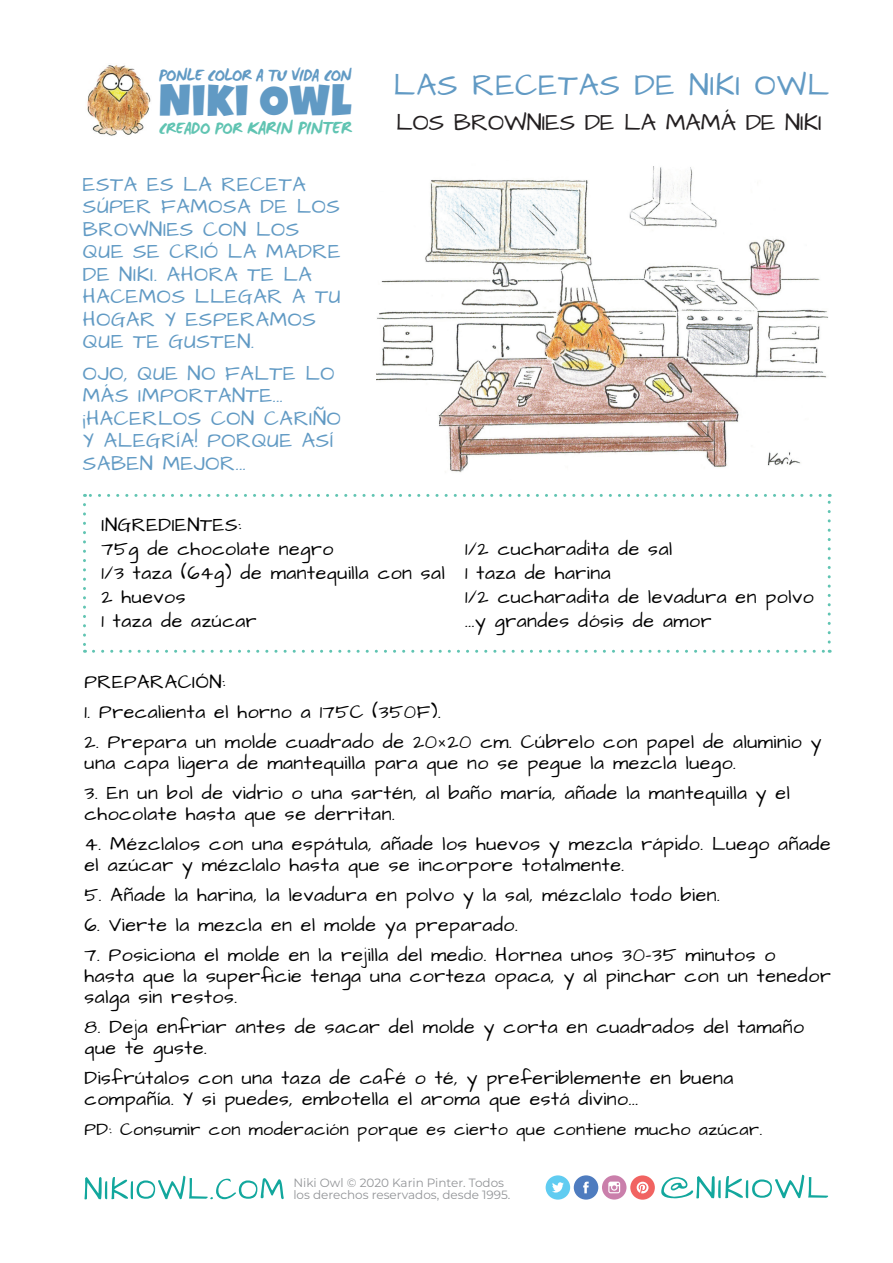
<style>
.page{position:relative;width:893px;height:1263px;background:#fff}
.page>*{position:absolute;margin:0;border:0;box-sizing:border-box;transform-origin:0 0}
.t1{font:45px "Luckiest Guy";letter-spacing:.03em;color:#619ac4}
.t2{font:31.5px "Architects Daughter";letter-spacing:.03em;color:#619ac4}
.t3{font:24px "Architects Daughter";color:#231f20}
.t4{font:21px/22.5px "Architects Daughter";letter-spacing:.03em;color:#619ac4}
.t5{font:19.5px/21px "Architects Daughter";letter-spacing:.03em;color:#000001}
.t6{font:700 19.5px "WC Mano Negra Bta";color:#60c4b2}
.t7{font:18px "Architects Daughter";letter-spacing:.03em;color:#000001}
.t8{font:700 18px "WC Mano Negra Bta";letter-spacing:-.02em;color:#619ac4}
.t9{font:700 18px "WC Mano Negra Bta";letter-spacing:-.01em;color:#60c4b2}
.t10{font:12px/12px "Montserrat";color:#939598}
.s1{font-size:19.5px}
</style>
<div class="page">
<img style="left:87px;top:65px;width:64px;height:71px">
<svg style="left:85px;top:1176px;width:199px;height:23px"></svg>
<div style="left:574px;top:1175px;width:24px;height:24px;background:#4e7cbf;border-radius:50%"></div>
<svg style="left:583px;top:1181px;width:6px;height:12px"></svg>
<div style="left:546px;top:1175px;width:24px;height:24px;background:#60ccf1;border-radius:50%"></div>
<svg style="left:552px;top:1182px;width:12px;height:10px"></svg>
<div style="left:602px;top:1175px;width:24px;height:24px;background:#ca7fab;border-radius:50%"></div>
<svg style="left:608px;top:1181px;width:12px;height:12px"></svg>
<div style="left:630px;top:1175px;width:25px;height:25px;background:#f16361;border-radius:50%"></div>
<svg style="left:637px;top:1182px;width:11px;height:11px"></svg>
<svg style="left:661px;top:1175px;width:167px;height:23px"></svg>
<img style="left:377px;top:166px;width:451px;height:307px">
<svg style="left:83px;top:505px;width:3px;height:148px"></svg>
<svg style="left:93px;top:650px;width:737px;height:3px"></svg>
<svg style="left:828px;top:494px;width:3px;height:148px"></svg>
<svg style="left:84px;top:494px;width:736px;height:3px"></svg>
<p class="t8" style="left:159px;top:63px;width:194px">ponle color a tu vida con</p>
<h1 class="t1" style="left:159px;top:71px;width:194px">Niki Owl</h1>
<p class="t9" style="left:159px;top:116px;width:109px">Creado por <span class="s1">KARIN</span></p>
<p class="t6" style="left:298px;top:115px;width:10px">PINTER</p>
<p class="t4" style="left:83px;top:174px;width:259px">Esta es la receta súper famosa de los brownies con los que se crió la madre de niki. ahora te la hacemos llegar a tu hogar y esperamos que te gusten.</p>
<p class="t4" style="left:83px;top:363px;width:259px">ojo, que no falte lo más importante... ¡hacerlos con cariño y alegría! porque así saben mejor...</p>
<h2 class="t2" style="left:394px;top:64px;width:437px">las recetas de niki owl</h2>
<p class="t3" style="left:396px;top:106px;width:427px">los brownies de la mamá de niki</p>
<p class="t5" style="left:101px;top:513px;width:345px;line-height:24px">Ingredientes:<br>75g de chocolate negro<br>1/3 taza (64g) de mantequilla con sal<br>2 huevos<br>1 taza de azúcar</p>
<p class="t5" style="left:465px;top:537px;width:350px;line-height:24px">1/2 cucharadita de sal<br>1 taza de harina<br>1/2 cucharadita de levadura en polvo ...y grandes dósis de amor</p>
<p class="t5" style="left:85px;top:672px;width:142px">Preparación:</p>
<p class="t5" style="left:85px;top:702px;width:358px">1. Precalienta el horno a 175C (350F).</p>
<p class="t5" style="left:85px;top:732px;width:739px">2. Prepara un molde cuadrado de 20×20 cm. Cúbrelo con papel de aluminio y una capa ligera de mantequilla para que no se pegue la mezcla luego.</p>
<p class="t5" style="left:85px;top:783px;width:707px">3. En un bol de vidrio o una sartén, al baño maría, añade la mantequilla y el chocolate hasta que se derritan.</p>
<p class="t5" style="left:85px;top:834px;width:748px">4. Mézclalos con una espátula, añade los huevos y mezcla rápido. Luego añade el azúcar y mézclalo hasta que se incorpore totalmente.</p>
<p class="t5" style="left:85px;top:885px;width:637px">5. Añade la harina, la levadura en polvo y la sal, mézclalo todo bien.</p>
<p class="t5" style="left:85px;top:915px;width:435px">6. Vierte la mezcla en el molde ya preparado.</p>
<p class="t5" style="left:85px;top:945px;width:748px">7. Posiciona el molde en la rejilla del medio. Hornea unos 30-35 minutos o<br>hasta que la superficie tenga una corteza opaca, y al pinchar con un tenedor salga sin restos.</p>
<p class="t5" style="left:85px;top:1017px;width:721px">8. Deja enfriar antes de sacar del molde y corta en cuadrados del tamaño que te guste.</p>
<p class="t5" style="left:85px;top:1068px;width:650px">Disfrútalos con una taza de café o té, y preferiblemente en buena compañía. Y si puedes, embotella el aroma que está divino...</p>
<p class="t7" style="left:85px;top:1117px;width:679px">PD: Consumir con moderación porque es cierto que contiene mucho azúcar.</p>
<p class="t10" style="left:293px;top:1177px;width:219px">Niki Owl © 2020 Karin Pinter. Todos los derechos reservados, desde 1995.</p>
</div>
